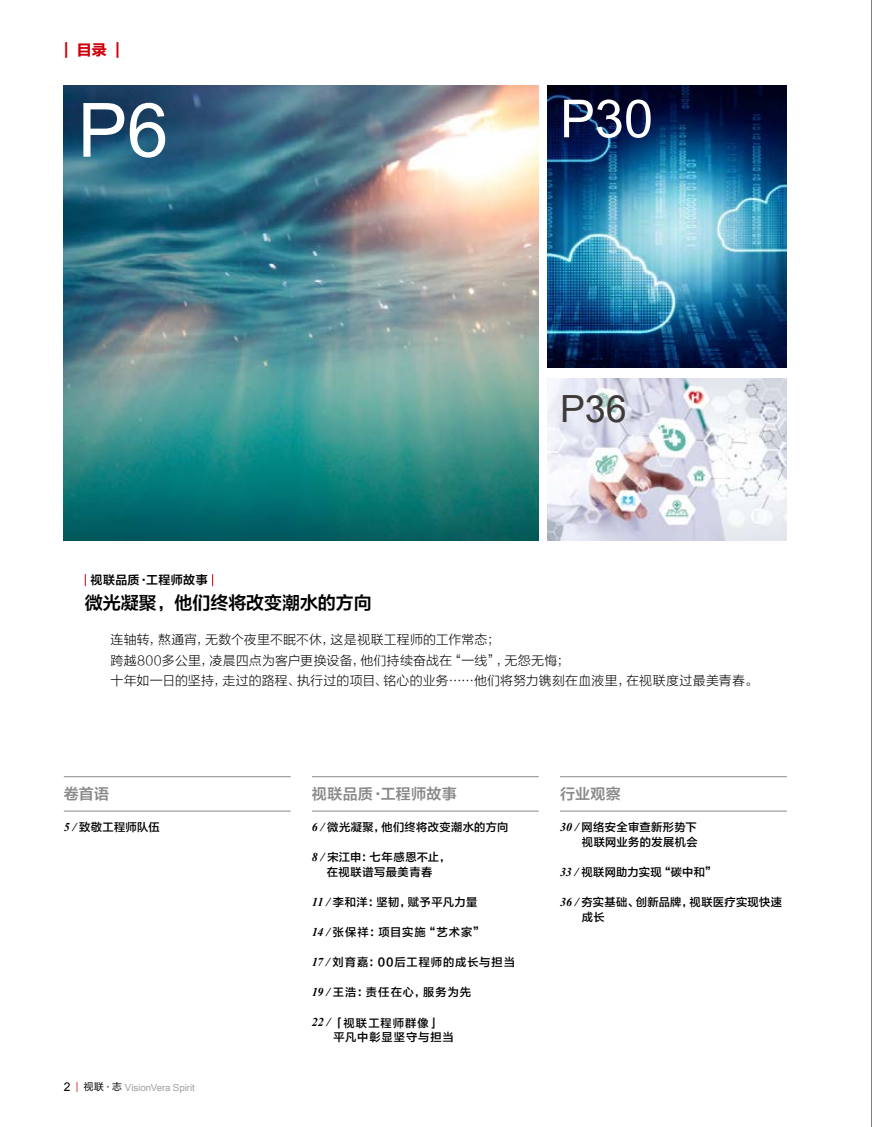
<style>
.page{position:relative;width:872px;height:1127px;background:#fff}
.page>*{position:absolute;margin:0;border:0;box-sizing:border-box;transform-origin:0 0}
.t1{font:75px "Dok Champa";color:#fff}
.t2{font:52.5px "Dok Champa";color:#fff}
.t3{font:37.5px "Dok Champa";color:#3e3a39}
.t4{font:18px "FZLTZCHK GBK1 0";letter-spacing:-.005em;color:#000}
.t5{font:15px "FZLTZCHK GBK1 0";letter-spacing:.015em;color:#898989}
.t6{font:15px "FZLTDHK GBK1 0";color:#cf000e}
.t7{font:12.9px/20.4px "FZLTKHK GBK1 0";letter-spacing:.015em;color:#000}
.t8{font:12px "FZLTZCHK GBK1 0";letter-spacing:.025em;color:#000}
.t9{font:11.25px/14.7px "FZLTZHK GBK1 0";letter-spacing:.045em;color:#000;text-align:center}
.t10{font:11.25px/14.7px "FZLTZHK GBK1 0";letter-spacing:.09em;color:#000}
.t11{font:11.25px "FZLTZHK GBK1 0";letter-spacing:.085em;color:#000}
.t12{font:11.25px "FZLTZHK GBK1 0";letter-spacing:.095em;color:#000}
.t13{font:11.25px "FZLTZHK GBK1 0";letter-spacing:.02em;color:#000}
.t14{font:11.25px "FZLTZHK GBK1 0";letter-spacing:.025em;color:#000}
.t15{font:9.75px "Dok Champa";letter-spacing:-.01em;color:#9fa0a0}
.s1{font-family:"Times New Roman";font-weight:700;font-style:italic;font-size:12px}
.s2{font-family:"Arial";font-size:12px;color:#000}
.s3{font-family:"FZLTHJW GB1 0";color:#cf000e}
.s4{font-family:"FZLTHJW GB1 0";color:#000}
</style>
<div class="page">
<hr style="left:871px;top:0;width:1px;height:1127px;background:#000">
<img style="left:547px;top:379px;width:240px;height:161px">
<img style="left:547px;top:85px;width:240px;height:282px">
<img style="left:64px;top:85px;width:475px;height:455px">
<svg style="left:85px;top:574px;width:1px;height:12px"></svg>
<svg style="left:212px;top:574px;width:1px;height:12px"></svg>
<hr style="left:64px;top:776px;width:227px;height:1px;background:#898989">
<hr style="left:64px;top:811px;width:227px;height:1px;background:#898989">
<hr style="left:312px;top:776px;width:227px;height:1px;background:#898989">
<hr style="left:312px;top:811px;width:227px;height:1px;background:#898989">
<hr style="left:560px;top:776px;width:227px;height:1px;background:#898989">
<hr style="left:560px;top:811px;width:227px;height:1px;background:#898989">
<p class="t6" style="left:64px;top:42px;width:58px">| 目录 |</p>
<h1 class="t1" style="left:78px;top:74px;width:92px">P6</h1>
<p class="t8" style="left:90px;top:574px;width:119px">视联品质·工程师故事</p>
<h3 class="t4" style="left:85px;top:593px;width:288px">微光凝聚，他们终将改变潮水的方向</h3>
<h2 class="t2" style="left:560px;top:80px;width:94px">P30</h2>
<h3 class="t3" style="left:560px;top:381px;width:68px">P36</h3>
<p class="t7" style="left:111px;top:630px;width:648px">连轴转，熬通宵，无数个夜里不眠不休，这是视联工程师的工作常态；<br>跨越800多公里，凌晨四点为客户更换设备，他们持续奋战在“一线”，无怨无悔；<br>十年如一日的坚持，走过的路程、执行过的项目、铭心的业务……他们将努力镌刻在血液里，在视联度过最美青春。</p>
<p class="t5" style="left:64px;top:785px;width:47px">卷首语</p>
<p class="t14" style="left:64px;top:821px;width:97px"><span class="s1">5 /</span> 致敬工程师队伍</p>
<p class="t15" style="left:64px;top:1080px;width:133px"><span class="s2">2</span> <span class="s3">|</span> <span class="s4">视联 </span><sup>.</sup> <span class="s4">志</span> VisionVera Spirit</p>
<p class="t5" style="left:312px;top:785px;width:146px">视联品质·工程师故事</p>
<p class="t9" style="left:312px;top:820px;width:198px"><span class="s1">6 /</span> 微光凝聚，他们终将改变潮水的方向</p>
<p class="t9" style="left:312px;top:850px;width:140px"><span class="s1">8 /</span> 宋江申：七年感恩不止，在视联谱写最美青春</p>
<p class="t9" style="left:312px;top:895px;width:167px"><span class="s1">11 /</span> 李和洋：坚韧，赋予平凡力量</p>
<p class="t12" style="left:312px;top:926px;width:174px"><span class="s1">14 /</span> 张保祥：项目实施“艺术家”</p>
<p class="t11" style="left:312px;top:956px;width:205px"><span class="s1">17 /</span> 刘育嘉：00后工程师的成长与担当</p>
<p class="t10" style="left:312px;top:985px;width:161px"><span class="s1">19 /</span> 王浩：责任在心，服务为先</p>
<p class="t10" style="left:333px;top:1015px;width:122px;text-indent:-21px"><span class="s1">22 /</span> 「视联工程师群像」<br>平凡中彰显坚守与担当</p>
<p class="t5" style="left:560px;top:785px;width:62px">行业观察</p>
<p class="t9" style="left:560px;top:820px;width:139px;text-align:right"><span class="s1">30 /</span> 网络安全审查新形势下视联网业务的发展机会</p>
<p class="t13" style="left:560px;top:866px;width:158px"><span class="s1">33 /</span> 视联网助力实现“碳中和”</p>
<p class="t9" style="left:582px;top:895px;width:202px;text-align:left;text-indent:-22px"><span class="s1">36 /</span> 夯实基础、创新品牌，视联医疗实现快速成长</p>
</div>
